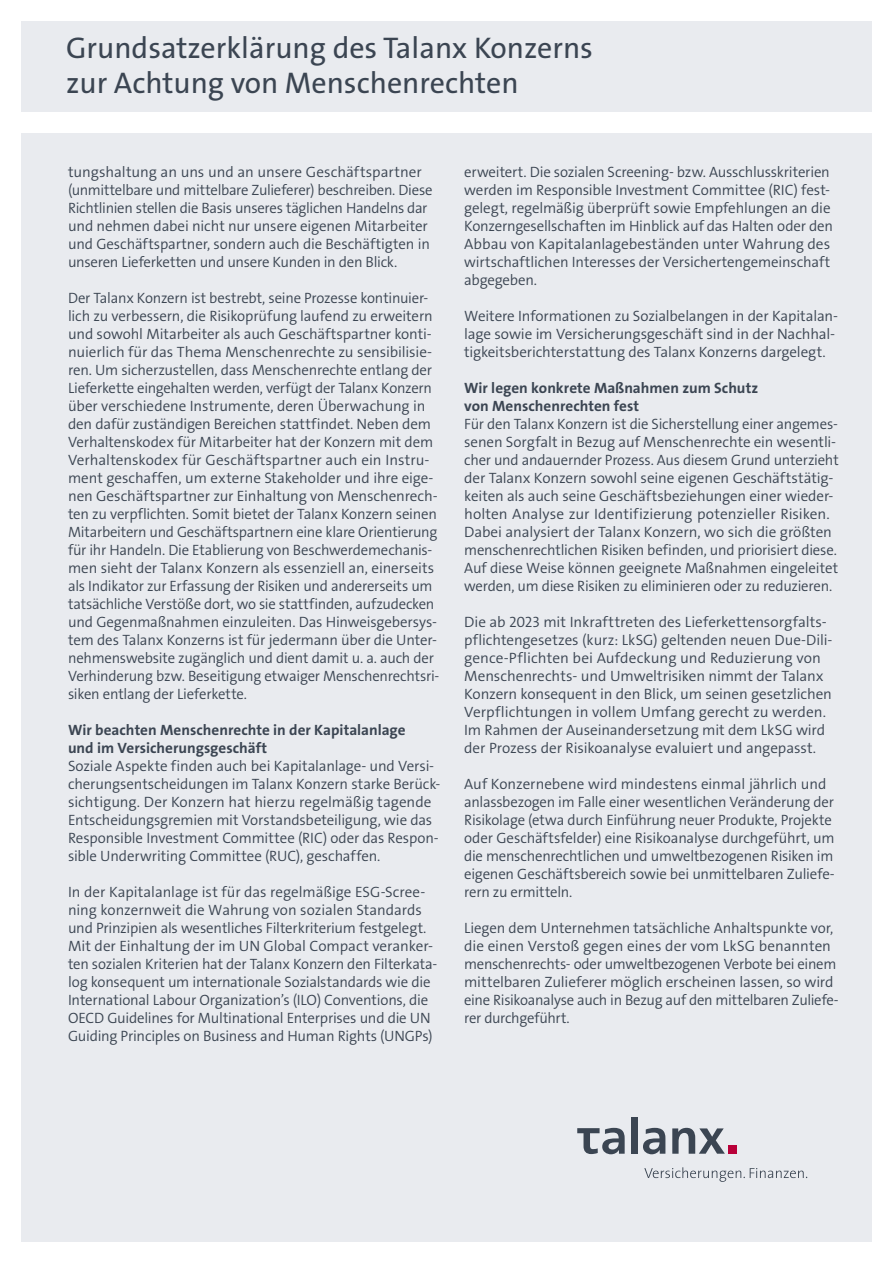
<style>
.page{position:relative;width:893px;height:1263px;background:#fff}
.page>*{position:absolute;margin:0;border:0;box-sizing:border-box;transform-origin:0 0}
.t1{font:30px/34.5px "The Sans LP5 Plain";color:#3b4552}
.t2{font:15px/18px "The Sans LP4 Se Lig";letter-spacing:-.01em;color:#3b4552}
.t3{font:15px/18px "The Sans LP7 Bld";color:#3b4552}
</style>
<div class="page">
<div style="left:21px;top:133px;width:851px;height:1109px;background:#e9ebef"></div>
<div style="left:21px;top:21px;width:851px;height:91px;background:#e9ebef"></div>
<div style="left:728px;top:1145px;width:9px;height:9px;background:#b90039"></div>
<svg style="left:672px;top:1128px;width:53px;height:26px"></svg>
<svg style="left:643px;top:1128px;width:22px;height:26px"></svg>
<div style="left:631px;top:1117px;width:7px;height:37px;background:#3b4552"></div>
<svg style="left:577px;top:1128px;width:48px;height:26px"></svg>
<svg style="left:644px;top:1167px;width:163px;height:15px"></svg>
<h1 class="t1" style="left:66px;top:31px;width:528px">Grundsatzerklärung des Talanx Konzerns zur Achtung von Menschenrechten</h1>
<p class="t2" style="left:68px;top:163px;width:366px">tungshaltung an uns und an unsere Geschäftspartner (unmittelbare und mittelbare Zulieferer) beschreiben. Diese Richtlinien stellen die Basis unseres täglichen Handelns dar und nehmen dabei nicht nur unsere eigenen Mitarbeiter und Geschäftspartner, sondern auch die Beschäftigten in unseren Lieferketten und unsere Kunden in den Blick.</p>
<p class="t2" style="left:68px;top:289px;width:373px">Der Talanx Konzern ist bestrebt, seine Prozesse kontinuier&shy;lich zu verbessern, die Risikoprüfung laufend zu erweitern und sowohl Mitarbeiter als auch Geschäftspartner konti&shy;nuierlich für das Thema Menschenrechte zu sensibilisie&shy;ren. Um sicherzustellen, dass Menschenrechte entlang der Lieferkette eingehalten werden, verfügt der Talanx Konzern über verschiedene Instrumente, deren Überwachung in den dafür zuständigen Bereichen stattfindet. Neben dem Verhaltenskodex für Mitarbeiter hat der Konzern mit dem Verhaltenskodex für Geschäftspartner auch ein Instru&shy;ment geschaffen, um externe Stakeholder und ihre eige&shy;nen Geschäftspartner zur Einhaltung von Menschenrech&shy;ten zu verpflichten. Somit bietet der Talanx Konzern seinen Mitarbeitern und Geschäftspartnern eine klare Orientierung für ihr Handeln. Die Etablierung von Beschwerdemechanis&shy;men sieht der Talanx Konzern als essenziell an, einerseits als Indikator zur Erfassung der Risiken und andererseits um tatsächliche Verstöße dort, wo sie stattfinden, aufzudecken und Gegenmaßnahmen einzuleiten. Das Hinweisgebersys&shy;tem des Talanx Konzerns ist für jedermann über die Unter&shy;nehmenswebsite zugänglich und dient damit u. a. auch der Verhinderung bzw. Beseitigung etwaiger Menschenrechtsri&shy;siken entlang der Lieferkette.</p>
<p class="t3" style="left:68px;top:721px;width:339px">Wir beachten Menschenrechte in der Kapitalanlage und im Versicherungsgeschäft</p>
<p class="t2" style="left:68px;top:757px;width:374px">Soziale Aspekte finden auch bei Kapitalanlage- und Versi&shy;cherungsentscheidungen im Talanx Konzern starke Berück&shy;sichtigung. Der Konzern hat hierzu regelmäßig tagende Entscheidungsgremien mit Vorstandsbeteiligung, wie das Responsible Investment Committee (RIC) oder das Respon&shy;sible Underwriting Committee (RUC), geschaffen.</p>
<p class="t2" style="left:68px;top:883px;width:371px">In der Kapitalanlage ist für das regelmäßige ESG-Scree&shy;ning konzernweit die Wahrung von sozialen Standards und Prinzipien als wesentliches Filterkriterium festgelegt.<br>Mit der Einhaltung der im UN Global Compact veranker&shy;ten sozialen Kriterien hat der Talanx Konzern den Filterkata&shy;log konsequent um internationale Sozialstandards wie die International Labour Organization’s (ILO) Conventions, die OECD Guidelines for Multinational Enterprises und die UN Guiding Principles on Business and Human Rights (UNGPs)</p>
<p class="t2" style="left:464px;top:163px;width:370px">erweitert. Die sozialen Screening- bzw. Ausschlusskriterien werden im Responsible Investment Committee (RIC) fest&shy;gelegt, regelmäßig überprüft sowie Empfehlungen an die Konzerngesellschaften im Hinblick auf das Halten oder den Abbau von Kapitalanlagebeständen unter Wahrung des wirtschaftlichen Interesses der Versichertengemeinschaft abgegeben.</p>
<p class="t2" style="left:464px;top:307px;width:375px">Weitere Informationen zu Sozialbelangen in der Kapitalan&shy;lage sowie im Versicherungsgeschäft sind in der Nachhal&shy;tigkeitsberichterstattung des Talanx Konzerns dargelegt.</p>
<p class="t3" style="left:464px;top:379px;width:296px">Wir legen konkrete Maßnahmen zum Schutz von Menschenrechten fest</p>
<p class="t2" style="left:464px;top:415px;width:376px">Für den Talanx Konzern ist die Sicherstellung einer angemes&shy;senen Sorgfalt in Bezug auf Menschenrechte ein wesentli&shy;cher und andauernder Prozess. Aus diesem Grund unterzieht der Talanx Konzern sowohl seine eigenen Geschäftstätig&shy;keiten als auch seine Geschäftsbeziehungen einer wieder&shy;holten Analyse zur Identifizierung potenzieller Risiken.<br>Dabei analysiert der Talanx Konzern, wo sich die größten menschenrechtlichen Risiken befinden, und priorisiert diese.<br>Auf diese Weise können geeignete Maßnahmen eingeleitet werden, um diese Risiken zu eliminieren oder zu reduzieren.</p>
<p class="t2" style="left:464px;top:613px;width:370px">Die ab 2023 mit Inkrafttreten des Lieferkettensorgfalts&shy;pflichtengesetzes (kurz: LkSG) geltenden neuen Due-Dili&shy;gence-Pflichten bei Aufdeckung und Reduzierung von Menschenrechts- und Umweltrisiken nimmt der Talanx Konzern konsequent in den Blick, um seinen gesetzlichen Verpflichtungen in vollem Umfang gerecht zu werden.<br>Im Rahmen der Auseinandersetzung mit dem LkSG wird der Prozess der Risikoanalyse evaluiert und angepasst.</p>
<p class="t2" style="left:464px;top:775px;width:372px">Auf Konzernebene wird mindestens einmal jährlich und anlassbezogen im Falle einer wesentlichen Veränderung der Risikolage (etwa durch Einführung neuer Produkte, Projekte oder Geschäftsfelder) eine Risikoanalyse durchgeführt, um die menschenrechtlichen und umweltbezogenen Risiken im eigenen Geschäftsbereich sowie bei unmittelbaren Zuliefe&shy;rern zu ermitteln.</p>
<p class="t2" style="left:464px;top:919px;width:376px">Liegen dem Unternehmen tatsächliche Anhaltspunkte vor, die einen Verstoß gegen eines der vom LkSG benannten menschenrechts- oder umweltbezogenen Verbote bei einem mittelbaren Zulieferer möglich erscheinen lassen, so wird eine Risikoanalyse auch in Bezug auf den mittelbaren Zuliefe&shy;rer durchgeführt.</p>
</div>
